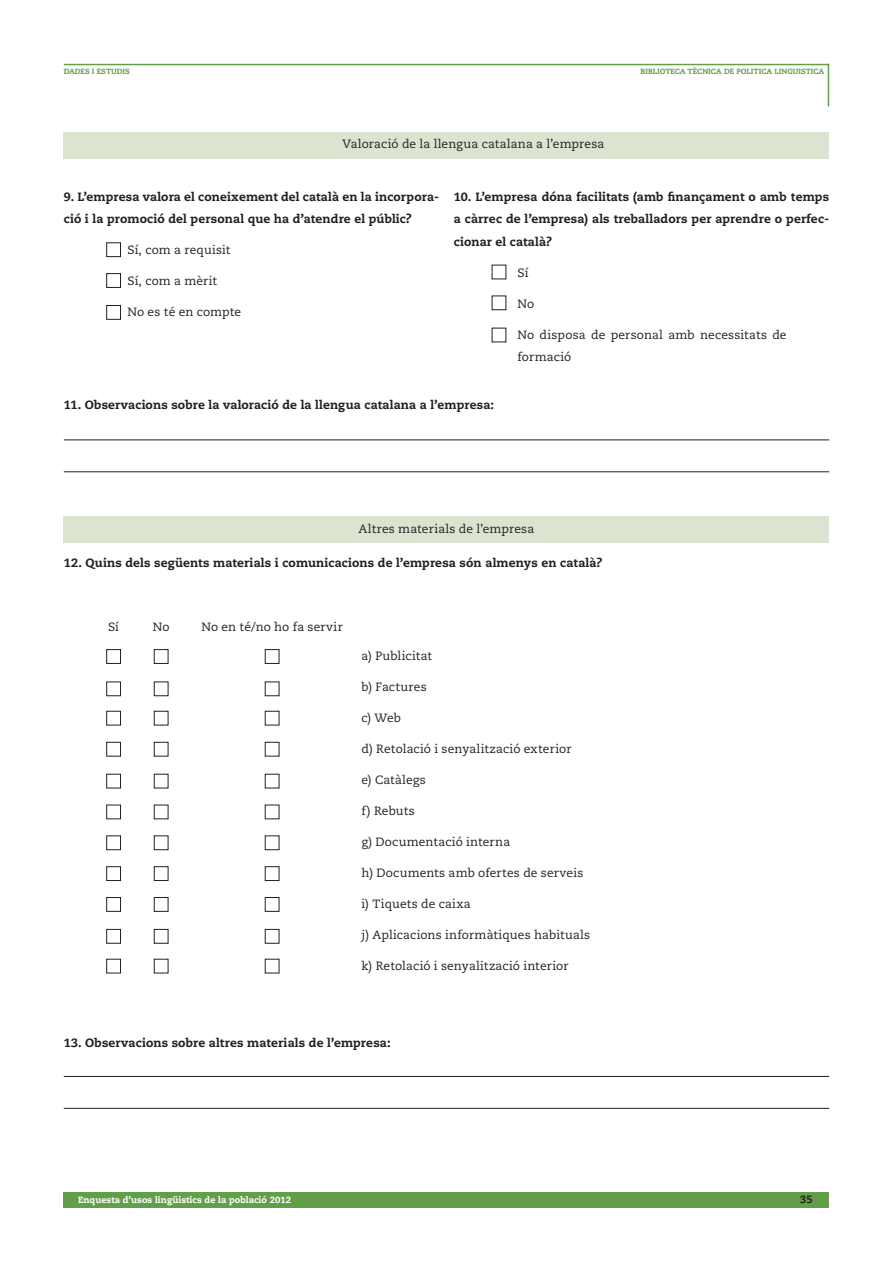
<style>
.page{position:relative;width:893px;height:1263px;background:#fff}
.page>*{position:absolute;margin:0;border:0;box-sizing:border-box;transform-origin:0 0}
.Paragraph_Style_1{font:800 12px/22.5px "Caecilia LT Std";letter-spacing:.01em;color:#231f20}
.Paragraph_Style_1-2{font:12px/22.5px "Caecilia LT Std";letter-spacing:.01em;color:#231f20}
.t1{font:800 10.5px "Caecilia LT Std";color:#231f20}
.t2{font:800 9px "Caecilia LT Std";color:#fff}
.t3{font:800 7.5px "Caecilia LT Std";color:#639f48}
</style>
<div class="page">
<div style="left:64px;top:1192px;width:765px;height:16px;background:#639f48"></div>
<hr style="left:64px;top:64px;width:765px;height:1px;background:#639f48">
<hr style="left:828px;top:64px;width:1px;height:42px;background:#639f48">
<div style="left:64px;top:132px;width:765px;height:26px;background:#dbe4d1"></div>
<div style="left:64px;top:516px;width:765px;height:27px;background:#dbe4d1"></div>
<div style="left:106px;top:242px;width:15px;height:15px;border:1px solid #231f20"></div>
<div style="left:106px;top:649px;width:15px;height:15px;border:1px solid #231f20"></div>
<div style="left:106px;top:681px;width:15px;height:15px;border:1px solid #231f20"></div>
<div style="left:106px;top:711px;width:15px;height:14px;border:1px solid #231f20"></div>
<div style="left:106px;top:742px;width:15px;height:14px;border:1px solid #231f20"></div>
<div style="left:106px;top:774px;width:15px;height:14px;border:1px solid #231f20"></div>
<div style="left:106px;top:805px;width:15px;height:14px;border:1px solid #231f20"></div>
<div style="left:106px;top:835px;width:15px;height:15px;border:1px solid #231f20"></div>
<div style="left:106px;top:866px;width:15px;height:15px;border:1px solid #231f20"></div>
<div style="left:106px;top:897px;width:15px;height:15px;border:1px solid #231f20"></div>
<div style="left:106px;top:929px;width:15px;height:15px;border:1px solid #231f20"></div>
<div style="left:106px;top:959px;width:15px;height:14px;border:1px solid #231f20"></div>
<div style="left:154px;top:649px;width:14px;height:15px;border:1px solid #231f20"></div>
<div style="left:154px;top:681px;width:14px;height:15px;border:1px solid #231f20"></div>
<div style="left:154px;top:711px;width:14px;height:14px;border:1px solid #231f20"></div>
<div style="left:154px;top:742px;width:14px;height:14px;border:1px solid #231f20"></div>
<div style="left:154px;top:774px;width:14px;height:14px;border:1px solid #231f20"></div>
<div style="left:154px;top:805px;width:14px;height:14px;border:1px solid #231f20"></div>
<div style="left:154px;top:835px;width:14px;height:15px;border:1px solid #231f20"></div>
<div style="left:154px;top:866px;width:14px;height:15px;border:1px solid #231f20"></div>
<div style="left:154px;top:897px;width:14px;height:15px;border:1px solid #231f20"></div>
<div style="left:154px;top:929px;width:14px;height:15px;border:1px solid #231f20"></div>
<div style="left:154px;top:959px;width:14px;height:14px;border:1px solid #231f20"></div>
<div style="left:265px;top:649px;width:14px;height:15px;border:1px solid #231f20"></div>
<div style="left:265px;top:681px;width:14px;height:15px;border:1px solid #231f20"></div>
<div style="left:265px;top:711px;width:14px;height:14px;border:1px solid #231f20"></div>
<div style="left:265px;top:742px;width:14px;height:14px;border:1px solid #231f20"></div>
<div style="left:265px;top:835px;width:14px;height:15px;border:1px solid #231f20"></div>
<div style="left:265px;top:866px;width:14px;height:15px;border:1px solid #231f20"></div>
<div style="left:265px;top:897px;width:14px;height:15px;border:1px solid #231f20"></div>
<div style="left:265px;top:929px;width:14px;height:15px;border:1px solid #231f20"></div>
<div style="left:106px;top:305px;width:15px;height:15px;border:1px solid #231f20"></div>
<div style="left:106px;top:273px;width:15px;height:15px;border:1px solid #231f20"></div>
<hr style="left:64px;top:440px;width:765px;height:1px;background:#231f20">
<hr style="left:64px;top:1076px;width:765px;height:1px;background:#231f20">
<hr style="left:64px;top:471px;width:765px;height:1px;background:#231f20">
<hr style="left:64px;top:1108px;width:765px;height:1px;background:#231f20">
<p class="t3" style="left:64px;top:66px;width:68px">DADES I ESTUDIS</p>
<p class="t3" style="left:641px;top:66px;width:185px">BIBLIOTECA TÈCNICA DE POLITICA LINGUISTICA</p>
<p class="Paragraph_Style_1-2" style="left:343px;top:133px;width:263px">Valoració de la llengua catalana a l’empresa</p>
<p class="Paragraph_Style_1" style="left:64px;top:185px;width:377px">9. L’empresa valora el coneixement del català en la incorpora&shy;ció i la promoció del personal que ha d’atendre el públic?</p>
<p class="Paragraph_Style_1-2" style="left:128px;top:239px;width:105px">Sí, com a requisit</p>
<p class="Paragraph_Style_1-2" style="left:128px;top:270px;width:91px">Sí, com a mèrit</p>
<p class="Paragraph_Style_1-2" style="left:128px;top:301px;width:115px">No es té en compte</p>
<p class="Paragraph_Style_1" style="left:454px;top:185px;width:377px;text-align:justify">10. L’empresa dóna facilitats (amb finançament o amb temps a càrrec de l’empresa) als treballadors per aprendre o perfec&shy;cionar el català?</p>
<p class="Paragraph_Style_1-2" style="left:517px;top:261px;width:12px">Sí</p>
<p class="Paragraph_Style_1-2" style="left:517px;top:292px;width:18px">No</p>
<p class="Paragraph_Style_1-2" style="left:517px;top:323px;width:271px">No disposa de personal amb necessitats de formació</p>
<p class="Paragraph_Style_1" style="left:64px;top:394px;width:432px">11. Observacions sobre la valoració de la llengua catalana a l’empresa:</p>
<p class="Paragraph_Style_1-2" style="left:359px;top:518px;width:177px">Altres materials de l’empresa</p>
<p class="Paragraph_Style_1" style="left:64px;top:551px;width:540px">12. Quins dels següents materials i comunicacions de l’empresa són almenys en català?</p>
<p class="Paragraph_Style_1-2" style="left:108px;top:616px;width:12px">Sí</p>
<p class="Paragraph_Style_1-2" style="left:153px;top:616px;width:18px">No</p>
<p class="Paragraph_Style_1-2" style="left:201px;top:616px;width:143px">No en té/no ho fa servir</p>
<p class="Paragraph_Style_1-2" style="left:361px;top:644px;width:72px">a) Publicitat</p>
<p class="Paragraph_Style_1-2" style="left:361px;top:675px;width:67px">b) Factures</p>
<p class="Paragraph_Style_1-2" style="left:361px;top:707px;width:41px">c) Web</p>
<p class="Paragraph_Style_1-2" style="left:361px;top:738px;width:211px">d) Retolació i senyalització exterior</p>
<p class="Paragraph_Style_1-2" style="left:361px;top:769px;width:66px">e) Catàlegs</p>
<p class="Paragraph_Style_1-2" style="left:361px;top:800px;width:55px">f) Rebuts</p>
<p class="Paragraph_Style_1-2" style="left:361px;top:831px;width:150px">g) Documentació interna</p>
<p class="Paragraph_Style_1-2" style="left:361px;top:862px;width:223px">h) Documents amb ofertes de serveis</p>
<p class="Paragraph_Style_1-2" style="left:361px;top:893px;width:111px">i) Tiquets de caixa</p>
<p class="Paragraph_Style_1-2" style="left:361px;top:924px;width:230px">j) Aplicacions informàtiques habituals</p>
<p class="Paragraph_Style_1-2" style="left:361px;top:955px;width:209px">k) Retolació i senyalització interior</p>
<p class="Paragraph_Style_1" style="left:64px;top:1031px;width:328px">13. Observacions sobre altres materials de l’empresa:</p>
<p class="t2" style="left:78px;top:1194px;width:214px">Enquesta d’usos lingüistics de la població 2012</p>
<p class="t1" style="left:800px;top:1193px;width:14px">35</p>
</div>
